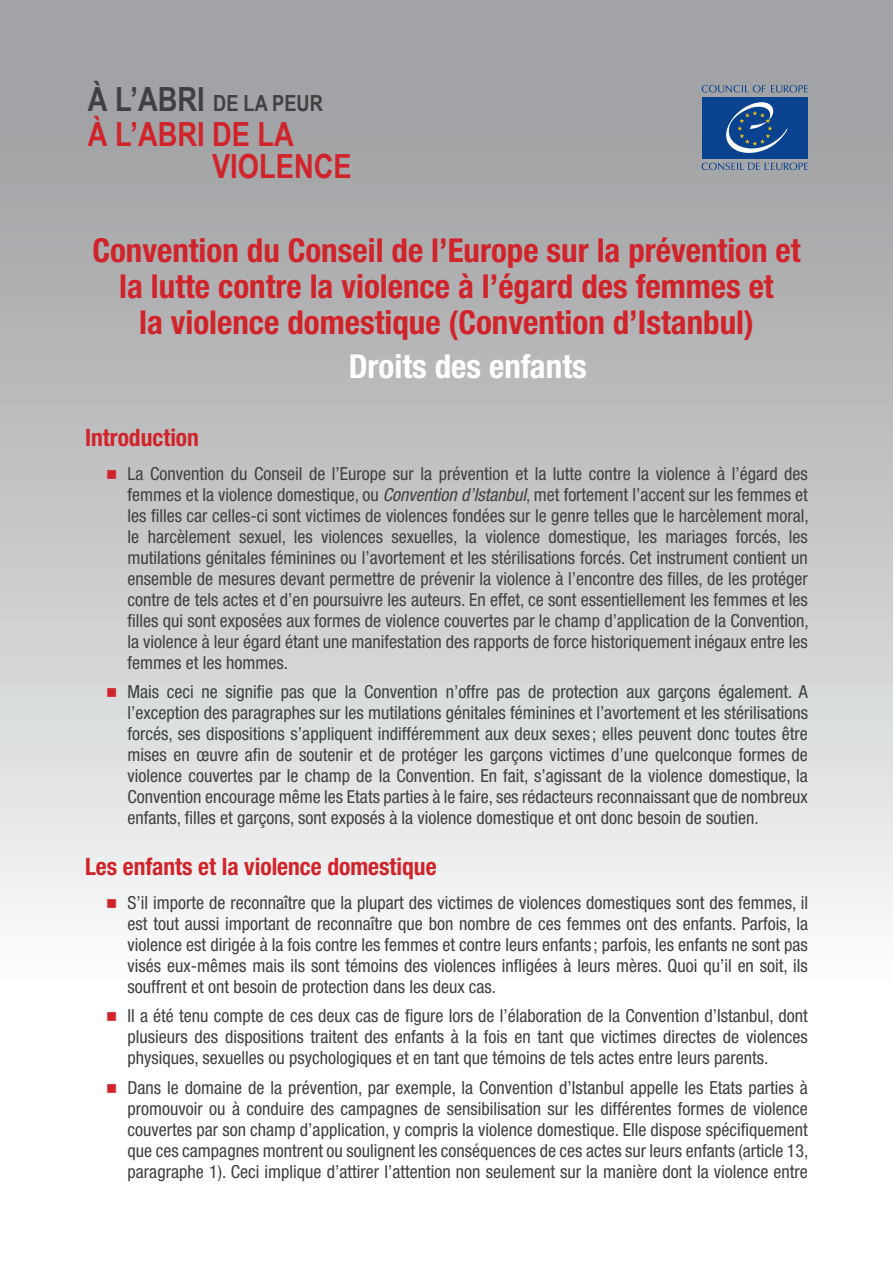
<style>
.page{position:relative;width:893px;height:1263px;background:#fff}
.page>*{position:absolute;margin:0;border:0;box-sizing:border-box;transform-origin:0 0}
.t1{font:700 33.3px "Arial Narrow";color:#d1232a}
.t2{font:700 33.3px "Arial Narrow";color:#3e4042}
.texte{font:700 condensed 33px/36px "Helvetica Neue LT Std";color:#d1232a;text-align:center}
.texte-2{font:700 condensed 33px "Helvetica Neue LT Std";color:#fff}
.titre{font:700 condensed 24px "Helvetica Neue LT Std";color:#d1232a}
.t3{font:700 22.2px "Arial Narrow";color:#3e4042}
.t4{font:condensed 18px/21px "Helvetica Neue LT Std";color:#3e4042;text-align:justify}
.s1{font-style:italic}
</style>
<div class="page">
<div style="left:0;top:0;width:893px;height:1263px;background:linear-gradient(to bottom,#98999c,#fff)"></div>
<svg style="left:702px;top:85px;width:106px;height:8px"></svg>
<svg style="left:702px;top:162px;width:106px;height:8px"></svg>
<div style="left:702px;top:97px;width:106px;height:61px;background:#09428e"></div>
<svg style="left:726px;top:102px;width:62px;height:51px"></svg>
<svg style="left:108px;top:470px;width:8px;height:8px"></svg>
<svg style="left:108px;top:688px;width:8px;height:9px"></svg>
<svg style="left:108px;top:899px;width:8px;height:8px"></svg>
<svg style="left:108px;top:1012px;width:8px;height:9px"></svg>
<svg style="left:108px;top:1084px;width:8px;height:9px"></svg>
<p class="t2" style="left:88px;top:74px;width:118px">À L’ABRI</p>
<p class="t3" style="left:213px;top:87px;width:111px">DE LA PEUR</p>
<p class="t1" style="left:88px;top:109px;width:208px">À L’ABRI DE LA</p>
<p class="t1" style="left:212px;top:141px;width:141px">VIOLENCE</p>
<p class="texte" style="left:92px;top:232px;width:710px">Convention du Conseil de l’Europe sur la prévention et la lutte contre la violence à l’égard des femmes et<br>la violence domestique (Convention d’Istanbul)</p>
<p class="texte-2" style="left:349px;top:347px;width:240px">Droits des enfants</p>
<p class="titre" style="left:85px;top:423px;width:115px">Introduction</p>
<p class="t4" style="left:128px;top:463px;width:683px">La Convention du Conseil de l’Europe sur la prévention et la lutte contre la violence à l’égard des femmes et la violence domestique, ou <span class="s1">Convention d’Istanbul</span>, met fortement l’accent sur les femmes et les filles car celles-ci sont victimes de violences fondées sur le genre telles que le harcèlement moral, le harcèlement sexuel, les violences sexuelles, la violence domestique, les mariages forcés, les mutilations génitales féminines ou l’avortement et les stérilisations forcés. Cet instrument contient un ensemble de mesures devant permettre de prévenir la violence à l’encontre des filles, de les protéger contre de tels actes et d’en poursuivre les auteurs. En effet, ce sont essentiellement les femmes et les filles qui sont exposées aux formes de violence couvertes par le champ d’application de la Convention, la violence à leur égard étant une manifestation des rapports de force historiquement inégaux entre les femmes et les hommes.</p>
<p class="t4" style="left:128px;top:681px;width:682px">Mais ceci ne signifie pas que la Convention n’offre pas de protection aux garçons également. A l’exception des paragraphes sur les mutilations génitales féminines et l’avortement et les stérilisations forcés, ses dispositions s’appliquent indifféremment aux deux sexes ; elles peuvent donc toutes être mises en œuvre afin de soutenir et de protéger les garçons victimes d’une quelconque formes de violence couvertes par le champ de la Convention. En fait, s’agissant de la violence domestique, la Convention encourage même les Etats parties à le faire, ses rédacteurs reconnaissant que de nombreux enfants, filles et garçons, sont exposés à la violence domestique et ont donc besoin de soutien.</p>
<p class="titre" style="left:85px;top:851px;width:353px">Les enfants et la violence domestique</p>
<p class="t4" style="left:128px;top:891px;width:682px">S’il importe de reconnaître que la plupart des victimes de violences domestiques sont des femmes, il est tout aussi important de reconnaître que bon nombre de ces femmes ont des enfants. Parfois, la violence est dirigée à la fois contre les femmes et contre leurs enfants ; parfois, les enfants ne sont pas visés eux-mêmes mais ils sont témoins des violences infligées à leurs mères. Quoi qu’il en soit, ils souffrent et ont besoin de protection dans les deux cas.</p>
<p class="t4" style="left:128px;top:1005px;width:682px">Il a été tenu compte de ces deux cas de figure lors de l’élaboration de la Convention d’Istanbul, dont plusieurs des dispositions traitent des enfants à la fois en tant que victimes directes de violences physiques, sexuelles ou psychologiques et en tant que témoins de tels actes entre leurs parents.</p>
<p class="t4" style="left:128px;top:1077px;width:682px">Dans le domaine de la prévention, par exemple, la Convention d’Istanbul appelle les Etats parties à promouvoir ou à conduire des campagnes de sensibilisation sur les différentes formes de violence couvertes par son champ d’application, y compris la violence domestique. Elle dispose spécifiquement que ces campagnes montrent ou soulignent les conséquences de ces actes sur leurs enfants (article 13, paragraphe 1). Ceci implique d’attirer l’attention non seulement sur la manière dont la violence entre</p>
</div>
